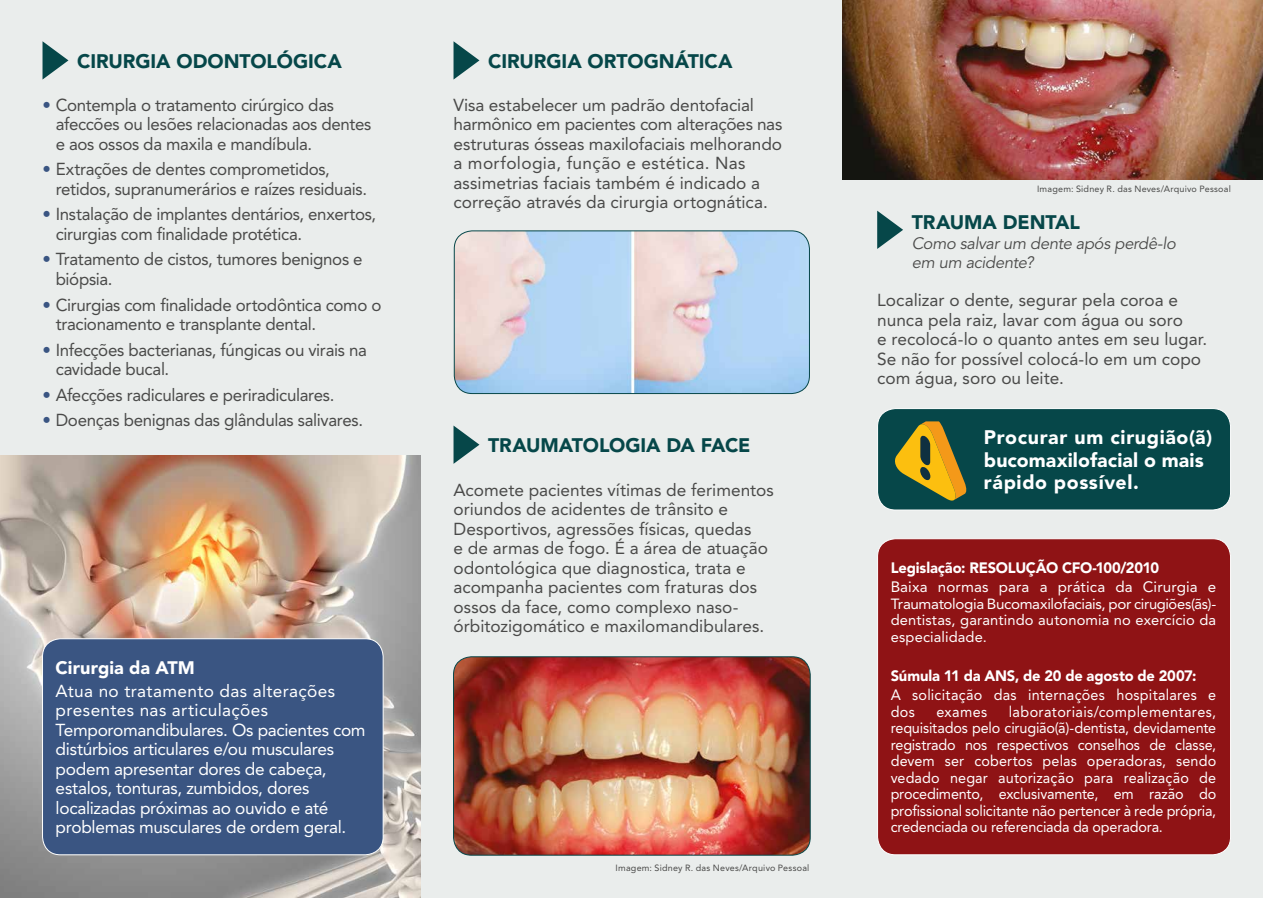
<style>
.page{position:relative;width:1263px;height:898px;background:#fff}
.page>*{position:absolute;margin:0;border:0;box-sizing:border-box;transform-origin:0 0}
.t1{font:900 19.5px "Avenir LT Std";letter-spacing:-.005em;color:#064749}
.t2{font:900 19.5px/22.5px "Avenir LT Std";letter-spacing:.03em;color:#fff}
.t3{font:900 18px "Avenir LT Std";color:#fff}
.t4{font:17.25px/19.5px "Avenir LT Std";letter-spacing:-.01em;color:#4a4a49}
.t5{font:17.25px/19.5px "Avenir LT Std";letter-spacing:-.02em;color:#fff}
.t6{font:italic 16.5px/19.5px "Avenir LT Std";letter-spacing:-.015em;color:#4a4a49}
.t7{font:15px/16.5px "Avenir LT Std";letter-spacing:.005em;color:#fff;scale:.96 1}
.t8{font:900 15px "Avenir LT Std";letter-spacing:-.015em;color:#fff}
.t9{font:15px "Avenir LT Std";letter-spacing:.005em;color:#fff}
.t10{font:14.7px/16.5px "Avenir LT Std";letter-spacing:.01em;color:#fff;text-align:justify}
.t11{font:9px "Avenir LT Std";letter-spacing:.025em;color:#4a4a49}
.s1{color:#3a5582}
</style>
<div class="page">
<div style="left:0;top:0;width:1263px;height:897px;background:#eaedec"></div>
<img style="left:0;top:455px;width:420px;height:442px">
<img style="left:454px;top:231px;width:355px;height:162px">
<div style="left:454px;top:230px;width:356px;height:164px;border:1px solid #064749;border-radius:18px"></div>
<div style="left:877px;top:538px;width:353px;height:316px;background:#8f1315;border-radius:18px"></div>
<div style="left:877px;top:538px;width:354px;height:316px;border:1px solid #fff;border-radius:18px"></div>
<svg style="left:43px;top:41px;width:25px;height:38px"></svg>
<svg style="left:453px;top:41px;width:26px;height:38px"></svg>
<svg style="left:877px;top:210px;width:26px;height:39px"></svg>
<svg style="left:453px;top:425px;width:26px;height:38px"></svg>
<div style="left:43px;top:638px;width:340px;height:216px;background:#3a5582;border-radius:18px"></div>
<div style="left:42px;top:638px;width:341px;height:216px;border:1px solid #fff;border-radius:18px"></div>
<img style="left:453px;top:656px;width:357px;height:198px">
<div style="left:453px;top:656px;width:357px;height:199px;border:1px solid #064749;border-radius:18px"></div>
<img style="left:842px;top:0;width:421px;height:180px">
<div style="left:877px;top:408px;width:353px;height:102px;background:#064749;border-radius:18px"></div>
<div style="left:877px;top:408px;width:354px;height:102px;border:1px solid #fff;border-radius:18px"></div>
<svg style="left:895px;top:421px;width:72px;height:80px"></svg>
<p class="t1" style="left:77px;top:49px;width:266px">CIRURGIA ODONTOLÓGICA</p>
<p class="t1" style="left:488px;top:49px;width:246px">CIRURGIA ORTOGNÁTICA</p>
<p class="t4" style="left:56px;top:95px;width:317px;text-indent:-13px"><span class="s1">•</span> Contempla o tratamento cirúrgico das afeccões ou lesões relacionadas aos dentes e aos ossos da maxila e mandíbula.</p>
<p class="t4" style="left:56px;top:160px;width:313px;text-indent:-13px"><span class="s1">•</span> Extrações de dentes comprometidos, retidos, supranumerários e raízes residuais.</p>
<p class="t4" style="left:56px;top:205px;width:322px;text-indent:-13px"><span class="s1">•</span> Instalação de implantes dentários, enxertos, cirurgias com finalidade protética.</p>
<p class="t4" style="left:56px;top:250px;width:308px;text-indent:-13px"><span class="s1">•</span> Tratamento de cistos, tumores benignos e biópsia.</p>
<p class="t4" style="left:56px;top:295px;width:327px;text-indent:-13px"><span class="s1">•</span> Cirurgias com finalidade ortodôntica como o tracionamento e transplante dental.</p>
<p class="t4" style="left:56px;top:340px;width:313px;text-indent:-13px"><span class="s1">•</span> Infecções bacterianas, fúngicas ou virais na cavidade bucal.</p>
<p class="t4" style="left:43px;top:385px;width:293px"><span class="s1">•</span> Afecções radiculares e periradiculares.</p>
<p class="t4" style="left:43px;top:410px;width:322px"><span class="s1">•</span> Doenças benignas das glândulas salivares.</p>
<p class="t3" style="left:56px;top:656px;width:141px">Cirurgia da ATM</p>
<p class="t5" style="left:56px;top:680px;width:311px">Atua no tratamento das alterações presentes nas articulações Temporomandibulares. Os pacientes com distúrbios articulares e/ou musculares podem apresentar dores de cabeça, estalos, tonturas, zumbidos, dores localizadas próximas ao ouvido e até problemas musculares de ordem geral.</p>
<p class="t4" style="left:453px;top:95px;width:330px">Visa estabelecer um padrão dentofacial harmônico em pacientes com alterações nas estruturas ósseas maxilofaciais melhorando a morfologia, função e estética. Nas assimetrias faciais também é indicado a correção através da cirurgia ortognática.</p>
<p class="t1" style="left:488px;top:433px;width:264px">TRAUMATOLOGIA DA FACE</p>
<p class="t4" style="left:453px;top:480px;width:322px">Acomete pacientes vítimas de ferimentos oriundos de acidentes de trânsito e Desportivos, agressões físicas, quedas<br>e de armas de fogo. É a área de atuação odontológica que diagnostica, trata e acompanha pacientes com fraturas dos ossos da face, como complexo naso&shy;órbitozigomático e maxilomandibulares.</p>
<p class="t11" style="left:615px;top:862px;width:195px">Imagem: Sidney R. das Neves/Arquivo Pessoal</p>
<p class="t11" style="left:1037px;top:184px;width:195px">Imagem: Sidney R. das Neves/Arquivo Pessoal</p>
<p class="t1" style="left:912px;top:210px;width:170px">TRAUMA DENTAL</p>
<p class="t6" style="left:912px;top:233px;width:266px">Como salvar um dente após perdê-lo em um acidente?</p>
<p class="t4" style="left:877px;top:291px;width:332px">Localizar o dente, segurar pela coroa e nunca pela raiz, lavar com água ou soro<br>e recolocá-lo o quanto antes em seu lugar.<br>Se não for possível colocá-lo em um copo com água, soro ou leite.</p>
<p class="t2" style="left:984px;top:426px;width:230px">Procurar um cirugião(ã) bucomaxilofacial o mais rápido possível.</p>
<p class="t8" style="left:891px;top:558px;width:270px">Legislação: RESOLUÇÃO CFO-100/2010</p>
<p class="t9" style="left:891px;top:578px;width:327px">Baixa normas para a prática da Cirurgia e</p>
<p class="t10" style="left:891px;top:595px;width:327px">Traumatologia Bucomaxilofaciais, por cirugiões(ãs)- dentistas, garantindo autonomia no exercício da especialidade.</p>
<p class="t8" style="left:891px;top:666px;width:307px">Súmula 11 da ANS, de 20 de agosto de 2007:</p>
<p class="t7" style="left:891px;top:686px;width:341px">A solicitação das internações hospitalares e dos</p>
<p class="t7" style="left:891px;top:703px;width:341px;text-align:justify;text-indent:118px">laboratoriais/complementares, requisitados pelo cirugião(ã)-dentista, devidamente registrado nos respectivos conselhos de classe, devem ser cobertos pelas operadoras, sendo vedado negar autorização para realização de procedimento, exclusivamente, em razão do profissional solicitante não pertencer à rede própria, credenciada ou referenciada da operadora.</p>
<p class="t7" style="left:936px;top:703px;width:55px">exames</p>
</div>
